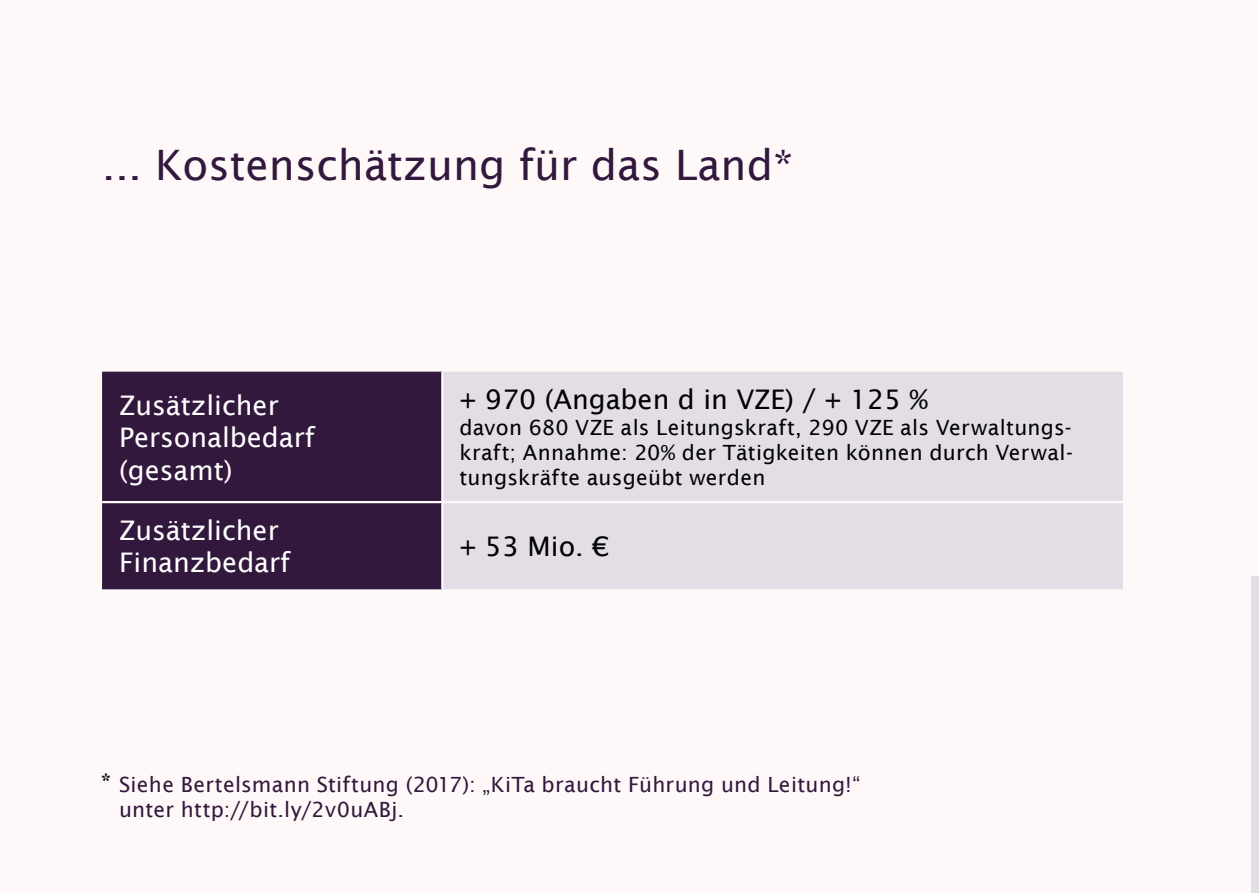
<style>
.page{position:relative;width:1259px;height:893px;background:#fef8f8}
.page>*{position:absolute;margin:0;border:0;box-sizing:border-box;transform-origin:0 0}
.t1{font:42px "Lucida Sans";color:#32183d}
.t2{font:27px/32.4px "Lucida Sans";color:#fff}
.t3{font:27px "Lucida Sans";color:#000}
.t4{font:21px/25.2px "Lucida Sans";letter-spacing:.015em;color:#000;text-align:justify}
.t5{font:21px/25.2px "Lucida Sans";letter-spacing:.015em;color:#32183d}
.t6{font:600 21px "Lucida Sans";color:#000}
</style>
<div class="page">
<div style="left:102px;top:372px;width:339px;height:217px;background:#32183d"></div>
<div style="left:443px;top:372px;width:680px;height:217px;background:#e3dee6"></div>
<hr style="left:102px;top:501px;width:340px;height:2px;background:#fef8f8">
<hr style="left:442px;top:501px;width:681px;height:2px;background:#fef8f8">
<div style="left:1252px;top:576px;width:7px;height:317px;background:#e3dee6"></div>
<h1 class="t1" style="left:102px;top:141px;width:693px">... Kostenschätzung für das Land*</h1>
<p class="t2" style="left:119px;top:389px;width:197px">Zusätzlicher<br>Personalbedarf (gesamt)</p>
<p class="t3" style="left:459px;top:384px;width:470px">+ 970 (Angaben d in VZE) / + 125 %</p>
<p class="t4" style="left:459px;top:415px;width:615px">davon 680 VZE als Leitungskraft, 290 VZE als Verwaltungs&shy;kraft; Annahme: 20% der Tätigkeiten können durch Verwal&shy;tungskräfte ausgeübt werden</p>
<p class="t2" style="left:119px;top:514px;width:173px">Zusätzlicher<br>Finanzbedarf</p>
<p class="t3" style="left:459px;top:531px;width:152px">+ 53 Mio. €</p>
<p class="t6" style="left:101px;top:770px;width:11px">*</p>
<p class="t5" style="left:119px;top:772px;width:742px">Siehe Bertelsmann Stiftung (2017): „KiTa braucht Führung und Leitung!“ unter http://bit.ly/2v0uABj.</p>
</div>
